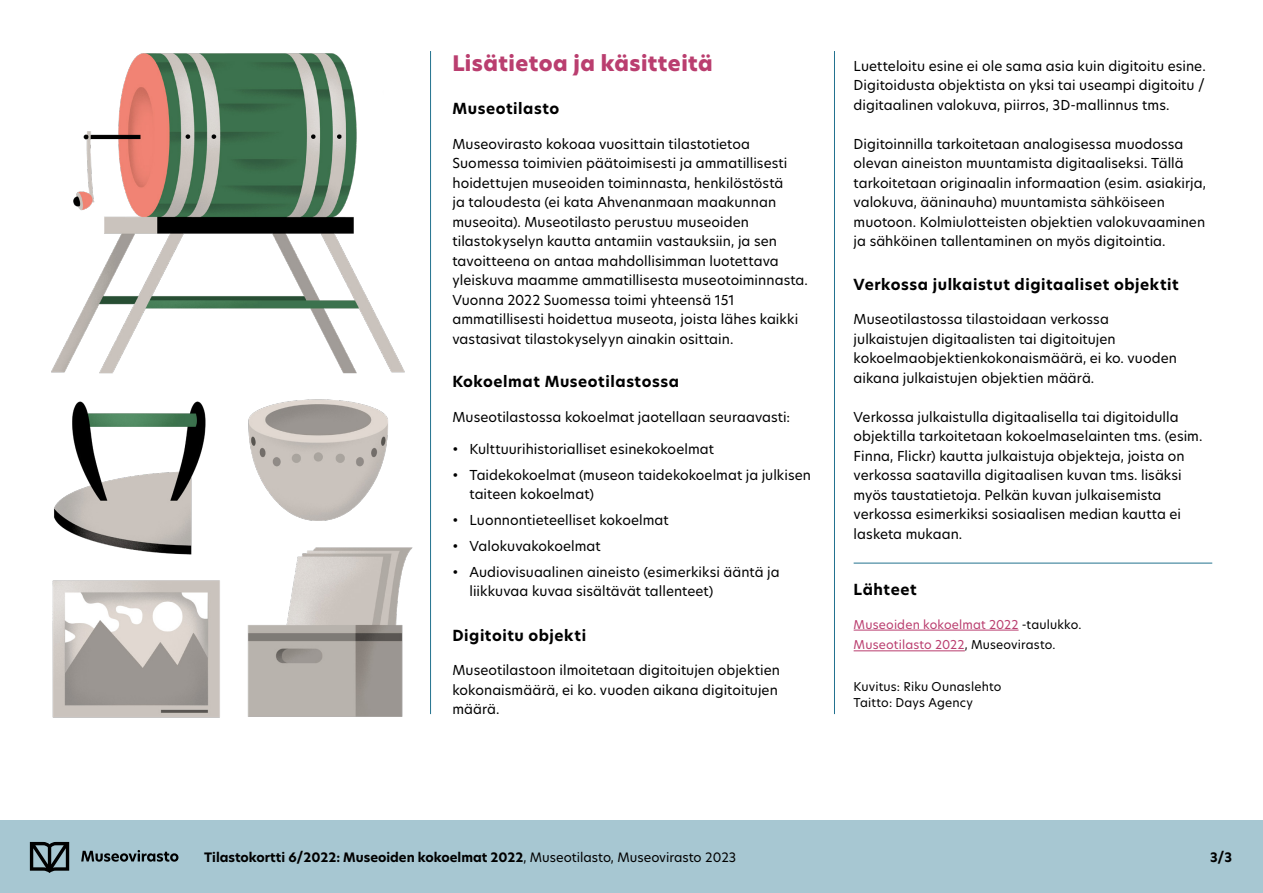
<style>
.page{position:relative;width:1263px;height:893px;background:#fff}
.page>*{position:absolute;margin:0;border:0;box-sizing:border-box;transform-origin:0 0}
.lisatietoa{font:800 21px "New Hero";letter-spacing:.02em;color:#ba3e6f}
.t1{font:700 15px "New Hero";letter-spacing:.035em;color:#000}
.leipis{font:13.5px/19.5px "New Hero";letter-spacing:.005em;color:#000}
.leipis_luettelo{font:13.5px/19.5px "New Hero";letter-spacing:.005em;color:#000}
.t2{font:700 12.75px "New Hero";color:#000}
.infoleipis{font:12px "New Hero";letter-spacing:.015em;color:#ba3e6f}
.infoleipis-2{font:12px/16.5px "New Hero";letter-spacing:.015em;color:#000}
.s1{color:#000}
.s2{font-weight:400}
</style>
<div class="page">
<div style="left:0;top:821px;width:1263px;height:72px;background:#a7c7d2"></div>
<svg style="left:81px;top:850px;width:97px;height:12px"></svg>
<svg style="left:30px;top:842px;width:39px;height:31px"></svg>
<hr style="left:854px;top:630px;width:164px;height:1px;background:#ba3e6f">
<hr style="left:854px;top:650px;width:111px;height:1px;background:#ba3e6f">
<hr style="left:834px;top:51px;width:1px;height:663px;background:#23728f">
<hr style="left:430px;top:51px;width:1px;height:663px;background:#23728f">
<hr style="left:854px;top:563px;width:358px;height:1px;background:#23728f">
<img style="left:52px;top:580px;width:168px;height:138px">
<img style="left:248px;top:399px;width:140px;height:122px">
<img style="left:247px;top:547px;width:166px;height:170px">
<img style="left:51px;top:51px;width:381px;height:348px">
<img style="left:51px;top:388px;width:172px;height:167px">
<p class="lisatietoa" style="left:452px;top:48px;width:262px">Lisätietoa ja käsitteitä</p>
<h3 class="t1" style="left:452px;top:98px;width:108px">Museotilasto</h3>
<p class="leipis" style="left:452px;top:134px;width:357px">Museovirasto kokoaa vuosittain tilastotietoa Suomessa toimivien päätoimisesti ja ammatillisesti hoidettujen museoiden toiminnasta, henkilöstöstä<br>ja taloudesta (ei kata Ahvenanmaan maakunnan museoita). Museotilasto perustuu museoiden tilastokyselyn kautta antamiin vastauksiin, ja sen tavoitteena on antaa mahdollisimman luotettava yleiskuva maamme ammatillisesta museotoiminnasta.<br>Vuonna 2022 Suomessa toimi yhteensä 151 ammatillisesti hoidettua museota, joista lähes kaikki vastasivat tilastokyselyyn ainakin osittain.</p>
<h3 class="t1" style="left:452px;top:371px;width:228px">Kokoelmat Museotilastossa</h3>
<p class="leipis" style="left:452px;top:407px;width:339px">Museotilastossa kokoelmat jaotellaan seuraavasti:</p>
<p class="leipis_luettelo" style="left:452px;top:439px;width:263px">• Kulttuurihistorialliset esinekokoelmat</p>
<p class="leipis_luettelo" style="left:469px;top:465px;width:343px;text-indent:-17px">• Taidekokoelmat (museon taidekokoelmat ja julkisen taiteen kokoelmat)</p>
<p class="leipis_luettelo" style="left:452px;top:510px;width:218px">• Luonnontieteelliset kokoelmat</p>
<p class="leipis_luettelo" style="left:452px;top:536px;width:150px">• Valokuvakokoelmat</p>
<p class="leipis_luettelo" style="left:469px;top:562px;width:312px;text-indent:-17px">• Audiovisuaalinen aineisto (esimerkiksi ääntä ja liikkuvaa kuvaa sisältävät tallenteet)</p>
<h3 class="t1" style="left:452px;top:625px;width:135px">Digitoitu objekti</h3>
<p class="leipis" style="left:452px;top:660px;width:329px">Museotilastoon ilmoitetaan digitoitujen objektien kokonaismäärä, ei ko. vuoden aikana digitoitujen määrä.</p>
<p class="leipis" style="left:854px;top:56px;width:354px;text-align:justify">Luetteloitu esine ei ole sama asia kuin digitoitu esine.<br>Digitoidusta objektista on yksi tai useampi digitoitu / digitaalinen valokuva, piirros, 3D-mallinnus tms.</p>
<p class="leipis" style="left:854px;top:134px;width:354px">Digitoinnilla tarkoitetaan analogisessa muodossa olevan aineiston muuntamista digitaaliseksi. Tällä tarkoitetaan originaalin informaation (esim. asiakirja, valokuva, ääninauha) muuntamista sähköiseen muotoon. Kolmiulotteisten objektien valokuvaaminen ja sähköinen tallentaminen on myös digitointia.</p>
<h3 class="t1" style="left:854px;top:274px;width:327px">Verkossa julkaistut digitaaliset objektit</h3>
<p class="leipis" style="left:854px;top:309px;width:325px">Museotilastossa tilastoidaan verkossa julkaistujen digitaalisten tai digitoitujen kokoelmaobjektienkokonaismäärä, ei ko. vuoden aikana julkaistujen objektien määrä.</p>
<p class="leipis" style="left:854px;top:407px;width:350px">Verkossa julkaistulla digitaalisella tai digitoidulla objektilla tarkoitetaan kokoelmaselainten tms. (esim.<br>Finna, Flickr) kautta julkaistuja objekteja, joista on verkossa saatavilla digitaalisen kuvan tms. lisäksi myös taustatietoja. Pelkän kuvan julkaisemista verkossa esimerkiksi sosiaalisen median kautta ei lasketa mukaan.</p>
<h3 class="t1" style="left:854px;top:580px;width:64px">Lähteet</h3>
<p class="infoleipis" style="left:854px;top:616px;width:229px">Museoiden kokoelmat 2022 <span class="s1">-taulukko.</span></p>
<p class="infoleipis" style="left:854px;top:637px;width:203px">Museotilasto 2022<span class="s1">, Museovirasto.</span></p>
<p class="infoleipis-2" style="left:854px;top:678px;width:149px">Kuvitus: Riku Ounaslehto<br>Taitto: Days Agency</p>
<p class="t2" style="left:204px;top:849px;width:534px">Tilastokortti 6/2022: Museoiden kokoelmat 2022<span class="s2">, Museotilasto, Museovirasto 2023</span></p>
<p class="t2" style="left:1210px;top:849px;width:24px">3/3</p>
</div>
